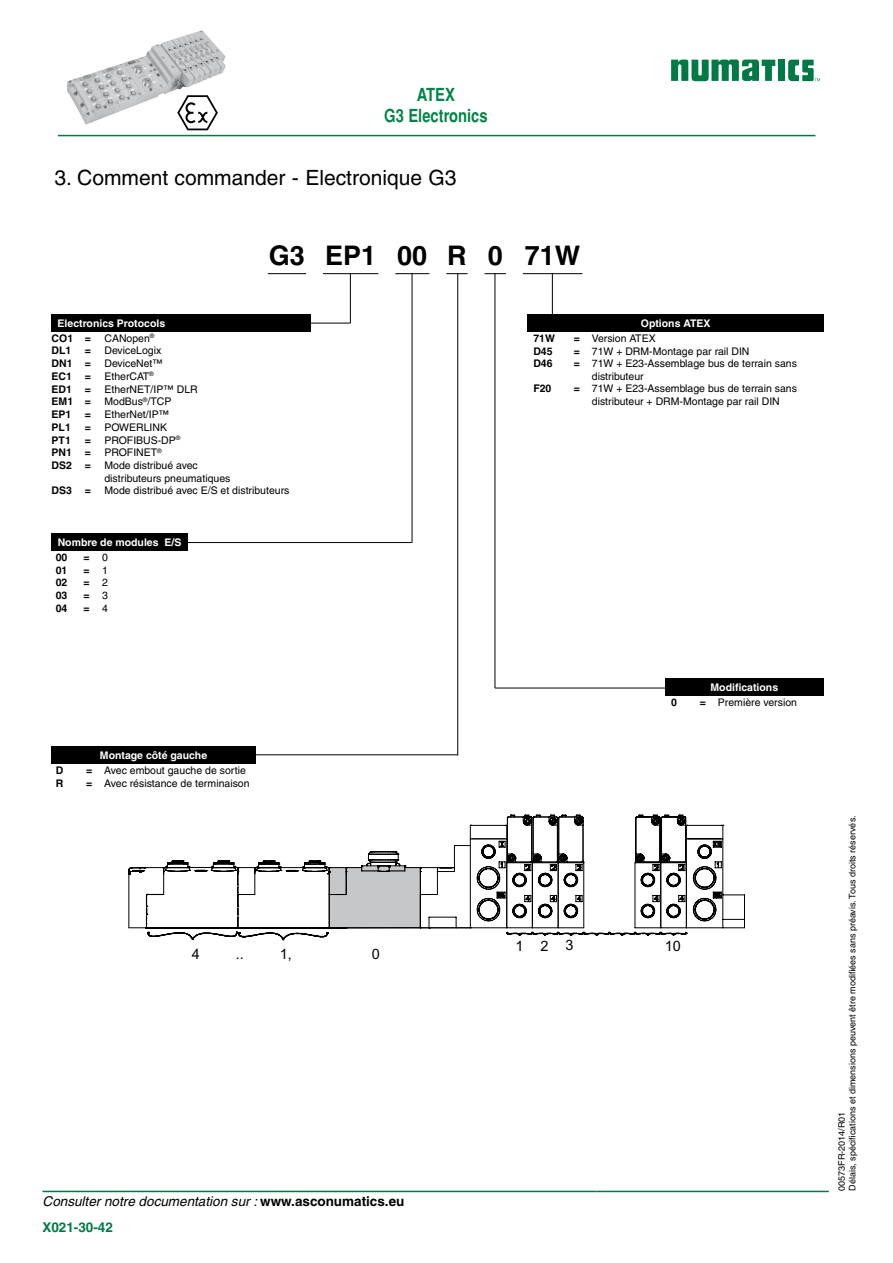
<style>
.page{position:relative;width:893px;height:1263px;background:#fff}
.page>*{position:absolute;margin:0;border:0;box-sizing:border-box;transform-origin:0 0}
.t1{font:700 27px "Helvetica";color:#000}
.t2{font:21px "Helvetica";color:#000}
.t3{font:700 condensed 18px/21.6px "Helvetica";color:#008448;text-align:center}
.t4{font:14.4px "Arial";color:#000}
.t5{font:italic 13.5px/26.1px "Helvetica";color:#000}
.t6{font:10.5px/12.6px "Helvetica";color:#000}
.t7{font:700 10.5px "Helvetica";color:#000}
.t8{font:700 10.5px "Helvetica";color:#fff}
.t9{font:9px/10.8px "Helvetica";color:#000}
.s1{font-weight:400}
.s2{font-weight:700}
.s3{font-weight:700;font-style:normal}
.s4{font-weight:700;font-style:normal;color:#007a45}
</style>
<div class="page">
<hr style="left:181px;top:542px;width:231px;height:1px;background:#000">
<hr style="left:236px;top:754px;width:222px;height:1px;background:#000">
<hr style="left:301px;top:323px;width:49px;height:1px;background:#000">
<hr style="left:552px;top:273px;width:1px;height:50px;background:#000">
<hr style="left:495px;top:688px;width:186px;height:1px;background:#000">
<div style="left:527px;top:315px;width:297px;height:17px;background:#000"></div>
<div style="left:52px;top:747px;width:204px;height:17px;background:#000"></div>
<div style="left:665px;top:679px;width:158px;height:17px;background:#000"></div>
<hr style="left:268px;top:273px;width:38px;height:1px;background:#000">
<hr style="left:323px;top:273px;width:55px;height:1px;background:#000">
<hr style="left:395px;top:273px;width:34px;height:1px;background:#000">
<svg style="left:446px;top:273px;width:22px;height:1px"></svg>
<svg style="left:485px;top:273px;width:21px;height:1px"></svg>
<hr style="left:523px;top:273px;width:59px;height:1px;background:#000">
<div style="left:52px;top:533px;width:136px;height:17px;background:#000"></div>
<hr style="left:350px;top:273px;width:1px;height:50px;background:#000">
<hr style="left:412px;top:273px;width:1px;height:270px;background:#000">
<hr style="left:457px;top:273px;width:1px;height:482px;background:#000">
<hr style="left:495px;top:273px;width:1px;height:415px;background:#000">
<svg style="left:129px;top:815px;width:616px;height:126px"></svg>
<div style="left:52px;top:315px;width:259px;height:17px;background:#000"></div>
<hr style="left:42px;top:1191px;width:555px;height:1px;background:#007a45">
<hr style="left:597px;top:1191px;width:232px;height:1px;background:#007a45">
<hr style="left:58px;top:135px;width:757px;height:1px;background:#007a45">
<div style="left:778px;top:60px;width:7px;height:21px;background:#007a45"></div>
<svg style="left:671px;top:60px;width:104px;height:21px"></svg>
<svg style="left:788px;top:60px;width:32px;height:21px"></svg>
<svg style="left:184px;top:125px;width:27px;height:5px"></svg>
<img style="left:67px;top:31px;width:155px;height:94px">
<h3 class="t3" style="left:384px;top:83px;width:105px">ATEX<br>G3 Electronics</h3>
<h2 class="t2" style="left:55px;top:165px;width:403px">3. Comment commander - Electronique G3</h2>
<h1 class="t1" style="left:269px;top:239px;width:313px">G3 EP1 00 R 0 71W</h1>
<p class="t8" style="left:58px;top:317px;width:109px">Electronics Protocols</p>
<p class="t7" style="left:52px;top:332px;width:41px">CO1 =</p>
<p class="t6" style="left:104px;top:332px;width:51px">CANopen<sup>®</sup></p>
<p class="t7" style="left:52px;top:344px;width:21px">DL1</p>
<p class="t7" style="left:85px;top:344px;width:8px">=</p>
<p class="t6" style="left:104px;top:344px;width:58px">DeviceLogix</p>
<p class="t7" style="left:52px;top:357px;width:41px">DN1 =</p>
<p class="t6" style="left:104px;top:357px;width:60px">DeviceNet™</p>
<p class="t7" style="left:52px;top:370px;width:41px">EC1 =</p>
<p class="t6" style="left:104px;top:370px;width:51px">EtherCAT<sup>®</sup></p>
<p class="t7" style="left:52px;top:382px;width:41px">ED1 =</p>
<p class="t6" style="left:104px;top:382px;width:95px">EtherNET/IP™ DLR</p>
<p class="t7" style="left:52px;top:395px;width:41px">EM1 =</p>
<p class="t6" style="left:104px;top:395px;width:68px">ModBus<sup>®</sup>/TCP</p>
<p class="t7" style="left:52px;top:408px;width:21px">EP1</p>
<p class="t7" style="left:85px;top:408px;width:8px">=</p>
<p class="t6" style="left:104px;top:408px;width:66px">EtherNet/IP™</p>
<p class="t7" style="left:52px;top:421px;width:21px">PL1</p>
<p class="t7" style="left:85px;top:421px;width:8px">=</p>
<p class="t6" style="left:104px;top:421px;width:64px">POWERLINK</p>
<p class="t7" style="left:52px;top:433px;width:21px">PT1</p>
<p class="t7" style="left:85px;top:433px;width:8px">=</p>
<p class="t6" style="left:104px;top:434px;width:77px">PROFIBUS-DP<sup>®</sup></p>
<p class="t7" style="left:52px;top:446px;width:41px">PN1 =</p>
<p class="t6" style="left:104px;top:446px;width:59px">PROFINET<sup>®</sup></p>
<p class="t7" style="left:52px;top:459px;width:41px">DS2 =</p>
<p class="t6" style="left:104px;top:459px;width:127px">Mode distribué avec distributeurs pneumatiques</p>
<p class="t7" style="left:52px;top:484px;width:41px">DS3 =</p>
<p class="t6" style="left:104px;top:484px;width:186px">Mode distribué avec E/S et distributeurs</p>
<p class="t8" style="left:58px;top:536px;width:125px">Nombre de modules E/S</p>
<p class="t7" style="left:56px;top:551px;width:13px">00</p>
<p class="t7" style="left:84px;top:551px;width:26px">= <span class="s1">0</span></p>
<p class="t7" style="left:56px;top:563px;width:13px">01</p>
<p class="t7" style="left:84px;top:563px;width:26px">= <span class="s1">1</span></p>
<p class="t7" style="left:56px;top:576px;width:13px">02</p>
<p class="t7" style="left:84px;top:576px;width:26px">= <span class="s1">2</span></p>
<p class="t7" style="left:56px;top:589px;width:13px">03</p>
<p class="t7" style="left:84px;top:589px;width:26px">= <span class="s1">3</span></p>
<p class="t7" style="left:56px;top:602px;width:13px">04</p>
<p class="t7" style="left:84px;top:602px;width:26px">= <span class="s1">4</span></p>
<p class="t8" style="left:100px;top:749px;width:109px">Montage côté gauche</p>
<p class="t7" style="left:56px;top:764px;width:9px">D</p>
<p class="t6" style="left:86px;top:764px;width:161px"><span class="s2">=</span> Avec embout gauche de sortie</p>
<p class="t7" style="left:56px;top:777px;width:9px">R</p>
<p class="t6" style="left:86px;top:777px;width:165px"><span class="s2">=</span> Avec résistance de terminaison</p>
<h3 class="t4" style="left:192px;top:945px;width:10px">4</h3>
<h3 class="t4" style="left:236px;top:945px;width:10px">..</h3>
<h3 class="t4" style="left:280px;top:945px;width:14px">1,</h3>
<h3 class="t4" style="left:372px;top:945px;width:10px">0</h3>
<p class="t5" style="left:42px;top:1188px;width:363px">Consulter notre documentation sur : <span class="s3">www.asconumatics.eu<br></span><span class="s4">X021-30-42</span></p>
<p class="t8" style="left:641px;top:317px;width:71px">Options ATEX</p>
<p class="t7" style="left:533px;top:332px;width:23px">71W</p>
<p class="t6" style="left:574px;top:332px;width:83px"><span class="s2">=</span> Version ATEX</p>
<p class="t7" style="left:533px;top:344px;width:21px">D45</p>
<p class="t6" style="left:574px;top:345px;width:177px"><span class="s2">=</span> 71W + DRM-Montage par rail DIN</p>
<p class="t7" style="left:533px;top:357px;width:21px">D46</p>
<p class="t6" style="left:592px;top:357px;width:207px;text-indent:-18px"><span class="s2">=</span> 71W + E23-Assemblage bus de terrain sans distributeur</p>
<p class="t7" style="left:533px;top:382px;width:20px">F20</p>
<p class="t6" style="left:574px;top:382px;width:225px;text-align:center"><span class="s2">=</span> 71W + E23-Assemblage bus de terrain sans distributeur + DRM-Montage par rail DIN</p>
<p class="t8" style="left:710px;top:681px;width:69px">Modifications</p>
<p class="t7" style="left:671px;top:696px;width:7px">0</p>
<p class="t6" style="left:700px;top:696px;width:99px"><span class="s2">=</span> Première version</p>
<h3 class="t4" style="left:516px;top:937px;width:60px">123</h3>
<h3 class="t4" style="left:665px;top:938px;width:18px">10</h3>
<p class="t9" style="left:836px;top:1191px;width:377px;rotate:-90deg">00573FR-2014/R01<br>Délais, spécifications et dimensions peuvent être modifiées sans préavis. Tous droits réservés.</p>
</div>
